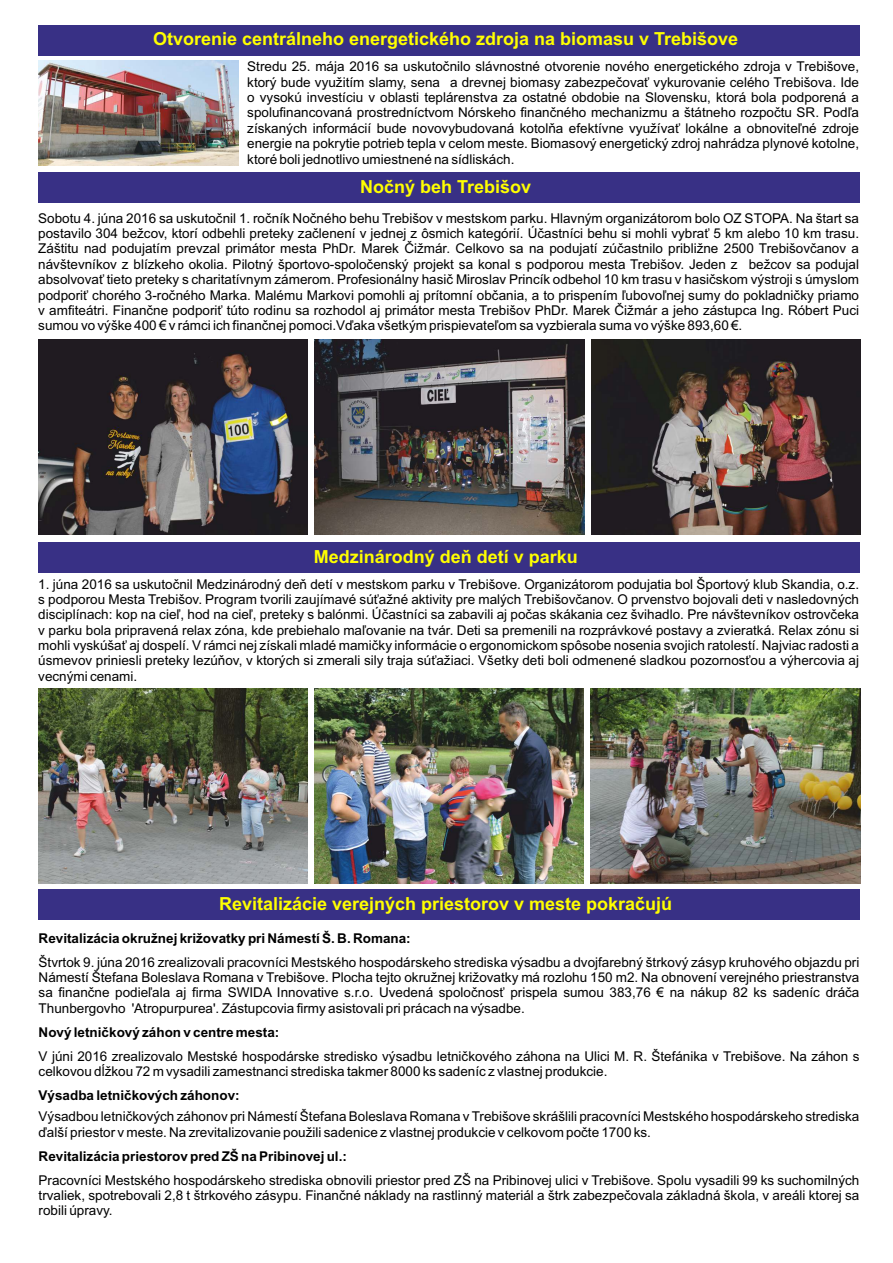
<style>
.page{position:relative;width:893px;height:1263px;background:#fff}
.page>*{position:absolute;margin:0;border:0;box-sizing:border-box;transform-origin:0 0}
.t1{font:700 18px "Arial";color:#ff0}
.t2{font:13.5px/15.3px "Arial";color:#000;text-align:justify}
.t3{font:700 13.5px "Arial";color:#000}
</style>
<div class="page">
<div style="left:38px;top:25px;width:822px;height:30px;background:#383085"></div>
<div style="left:38px;top:542px;width:822px;height:31px;background:#383085"></div>
<div style="left:38px;top:173px;width:822px;height:30px;background:#383085"></div>
<img style="left:38px;top:61px;width:201px;height:104px">
<div style="left:38px;top:889px;width:822px;height:31px;background:#383085"></div>
<img style="left:38px;top:340px;width:270px;height:195px">
<img style="left:315px;top:340px;width:269px;height:195px">
<img style="left:591px;top:340px;width:269px;height:195px">
<img style="left:38px;top:688px;width:269px;height:195px">
<img style="left:315px;top:688px;width:269px;height:195px">
<img style="left:591px;top:688px;width:269px;height:195px">
<h1 class="t1" style="left:153px;top:32px;width:587px">Otvorenie centrálneho energetického zdroja na biomasu v Trebišove</h1>
<p class="t2" style="left:247px;top:60px;width:613px">Stredu 25. mája 2016 sa uskutočnilo slávnostné otvorenie nového energetického zdroja v Trebišove, ktorý bude využitím slamy, sena a drevnej biomasy zabezpečovať vykurovanie celého Trebišova. Ide o vysokú investíciu v oblasti teplárenstva za ostatné obdobie na Slovensku, ktorá bola podporená a spolufinancovaná prostredníctvom Nórskeho finančného mechanizmu a štátneho rozpočtu SR. Podľa získaných informácií bude novovybudovaná kotolňa efektívne využívať lokálne a obnoviteľné zdroje energie na pokrytie potrieb tepla v celom meste. Biomasový energetický zdroj nahrádza plynové kotolne, ktoré boli jednotlivo umiestnené na sídliskách.</p>
<h1 class="t1" style="left:360px;top:180px;width:173px">Nočný beh Trebišov</h1>
<p class="t2" style="left:38px;top:212px;width:822px">Sobotu 4. júna 2016 sa uskutočnil 1. ročník Nočného behu Trebišov v mestskom parku. Hlavným organizátorom bolo OZ STOPA. Na štart sa postavilo 304 bežcov, ktorí odbehli preteky začlenení v jednej z ôsmich kategórií. Účastníci behu si mohli vybrať 5 km alebo 10 km trasu.<br>Záštitu nad podujatím prevzal primátor mesta PhDr. Marek Čižmár. Celkovo sa na podujatí zúčastnilo približne 2500 Trebišovčanov a návštevníkov z blízkeho okolia. Pilotný športovo-spoločenský projekt sa konal s podporou mesta Trebišov. Jeden z bežcov sa podujal absolvovať tieto preteky s charitatívnym zámerom. Profesionálny hasič Miroslav Princík odbehol 10 km trasu v hasičskom výstroji s úmyslom podporiť chorého 3-ročného Marka. Malému Markovi pomohli aj prítomní občania, a to prispením ľubovoľnej sumy do pokladničky priamo v amfiteátri. Finančne podporiť túto rodinu sa rozhodol aj primátor mesta Trebišov PhDr. Marek Čižmár a jeho zástupca Ing. Róbert Puci sumou vo výške 400 € v rámci ich finančnej pomoci.Vďaka všetkým prispievateľom sa vyzbierala suma vo výške 893,60 €.</p>
<h1 class="t1" style="left:314px;top:550px;width:266px">Medzinárodný deň detí v parku</h1>
<p class="t2" style="left:38px;top:577px;width:822px">1. júna 2016 sa uskutočnil Medzinárodný deň detí v mestskom parku v Trebišove. Organizátorom podujatia bol Športový klub Skandia, o.z. s podporou Mesta Trebišov. Program tvorili zaujímavé súťažné aktivity pre malých Trebišovčanov. O prvenstvo bojovali deti v nasledovných disciplínach: kop na cieľ, hod na cieľ, preteky s balónmi. Účastníci sa zabavili aj počas skákania cez švihadlo. Pre návštevníkov ostrovčeka v parku bola pripravená relax zóna, kde prebiehalo maľovanie na tvár. Deti sa premenili na rozprávkové postavy a zvieratká. Relax zónu si mohli vyskúšať aj dospelí. V rámci nej získali mladé mamičky informácie o ergonomickom spôsobe nosenia svojich ratolestí. Najviac radosti a úsmevov priniesli preteky lezúňov, v ktorých si zmerali sily traja súťažiaci. Všetky deti boli odmenené sladkou pozornosťou a výhercovia aj vecnými cenami.</p>
<h1 class="t1" style="left:219px;top:897px;width:455px">Revitalizácie verejných priestorov v meste pokračujú</h1>
<p class="t3" style="left:39px;top:933px;width:374px">Revitalizácia okružnej križovatky pri Námestí Š. B. Romana:</p>
<p class="t2" style="left:39px;top:955px;width:822px">Štvrtok 9. júna 2016 zrealizovali pracovníci Mestského hospodárskeho strediska výsadbu a dvojfarebný štrkový zásyp kruhového objazdu pri Námestí Štefana Boleslava Romana v Trebišove. Plocha tejto okružnej križovatky má rozlohu 150 m2. Na obnovení verejného priestranstva sa finančne podieľala aj firma SWIDA Innovative s.r.o. Uvedená spoločnosť prispela sumou 383,76 € na nákup 82 ks sadeníc dráča Thunbergovho 'Atropurpurea'. Zástupcovia firmy asistovali pri prácach na výsadbe.</p>
<p class="t3" style="left:39px;top:1027px;width:242px">Nový letničkový záhon v centre mesta:</p>
<p class="t2" style="left:39px;top:1050px;width:822px">V júni 2016 zrealizovalo Mestské hospodárske stredisko výsadbu letničkového záhona na Ulici M. R. Štefánika v Trebišove. Na záhon s celkovou dĺžkou 72 m vysadili zamestnanci strediska takmer 8000 ks sadeníc z vlastnej produkcie.</p>
<p class="t3" style="left:39px;top:1090px;width:203px">Výsadba letničkových záhonov:</p>
<p class="t2" style="left:39px;top:1110px;width:822px">Výsadbou letničkových záhonov pri Námestí Štefana Boleslava Romana v Trebišove skrášlili pracovníci Mestského hospodárskeho strediska ďalší priestor v meste. Na zrevitalizovanie použili sadenice z vlastnej produkcie v celkovom počte 1700 ks.</p>
<p class="t3" style="left:39px;top:1151px;width:310px">Revitalizácia priestorov pred ZŠ na Pribinovej ul.:</p>
<p class="t2" style="left:39px;top:1173px;width:822px">Pracovníci Mestského hospodárskeho strediska obnovili priestor pred ZŠ na Pribinovej ulici v Trebišove. Spolu vysadili 99 ks suchomilných trvaliek, spotrebovali 2,8 t štrkového zásypu. Finančné náklady na rastlinný materiál a štrk zabezpečovala základná škola, v areáli ktorej sa robili úpravy.</p>
</div>
